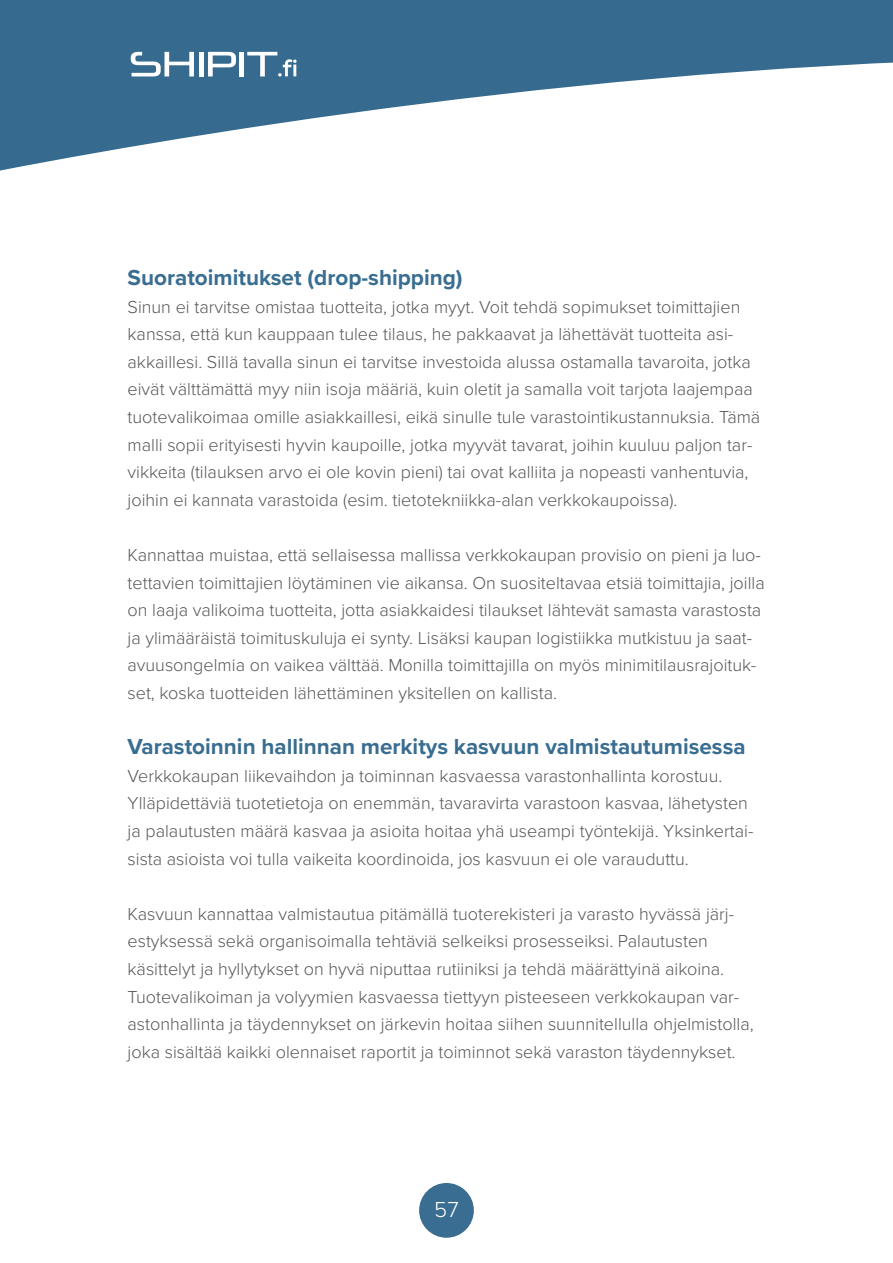
<style>
.page{position:relative;width:893px;height:1263px;background:#fff}
.page>*{position:absolute;margin:0;border:0;box-sizing:border-box;transform-origin:0 0}
.t1{font:700 22.5px "Proxima Nova";color:#396d91}
.t2{font:300 22.5px "Proxima Nova";color:#fff}
.t3{font:300 18px/27.6px "Proxima Nova";color:#575756}
</style>
<div class="page">
<svg style="left:0;top:0;width:893px;height:171px;fill:#366b8f"></svg>
<div style="left:419px;top:1183px;width:55px;height:55px;background:#396d91;border-radius:50%"></div>
<svg style="left:131px;top:52px;width:63px;height:24px"></svg>
<svg style="left:208px;top:52px;width:28px;height:24px"></svg>
<svg style="left:247px;top:52px;width:50px;height:25px"></svg>
<div style="left:239px;top:52px;width:5px;height:24px;background:#fff"></div>
<hr style="left:199px;top:52px;width:4px;height:24px;background:#fff">
<p class="t1" style="left:128px;top:261px;width:337px">Suoratoimitukset (drop-shipping)</p>
<p class="t3" style="left:128px;top:292px;width:634px">Sinun ei tarvitse omistaa tuotteita, jotka myyt. Voit tehdä sopimukset toimittajien kanssa, että kun kauppaan tulee tilaus, he pakkaavat ja lähettävät tuotteita asi&shy;akkaillesi. Sillä tavalla sinun ei tarvitse investoida alussa ostamalla tavaroita, jotka eivät välttämättä myy niin isoja määriä, kuin oletit ja samalla voit tarjota laajempaa tuotevalikoimaa omille asiakkaillesi, eikä sinulle tule varastointikustannuksia. Tämä malli sopii erityisesti hyvin kaupoille, jotka myyvät tavarat, joihin kuuluu paljon tar&shy;vikkeita (tilauksen arvo ei ole kovin pieni) tai ovat kalliita ja nopeasti vanhentuvia, joihin ei kannata varastoida (esim. tietotekniikka-alan verkkokaupoissa).</p>
<p class="t3" style="left:128px;top:540px;width:639px">Kannattaa muistaa, että sellaisessa mallissa verkkokaupan provisio on pieni ja luo&shy;tettavien toimittajien löytäminen vie aikansa. On suositeltavaa etsiä toimittajia, joilla on laaja valikoima tuotteita, jotta asiakkaidesi tilaukset lähtevät samasta varastosta ja ylimääräistä toimituskuluja ei synty. Lisäksi kaupan logistiikka mutkistuu ja saat&shy;avuusongelmia on vaikea välttää. Monilla toimittajilla on myös minimitilausrajoituk&shy;set, koska tuotteiden lähettäminen yksitellen on kallista.</p>
<p class="t1" style="left:128px;top:730px;width:620px">Varastoinnin hallinnan merkitys kasvuun valmistautumisessa</p>
<p class="t3" style="left:128px;top:761px;width:627px">Verkkokaupan liikevaihdon ja toiminnan kasvaessa varastonhallinta korostuu.<br>Ylläpidettäviä tuotetietoja on enemmän, tavaravirta varastoon kasvaa, lähetysten ja palautusten määrä kasvaa ja asioita hoitaa yhä useampi työntekijä. Yksinkertai&shy;sista asioista voi tulla vaikeita koordinoida, jos kasvuun ei ole varauduttu.</p>
<p class="t3" style="left:128px;top:899px;width:628px">Kasvuun kannattaa valmistautua pitämällä tuoterekisteri ja varasto hyvässä järj&shy;estyksessä sekä organisoimalla tehtäviä selkeiksi prosesseiksi. Palautusten käsittelyt ja hyllytykset on hyvä niputtaa rutiiniksi ja tehdä määrättyinä aikoina.<br>Tuotevalikoiman ja volyymien kasvaessa tiettyyn pisteeseen verkkokaupan var&shy;astonhallinta ja täydennykset on järkevin hoitaa siihen suunnitellulla ohjelmistolla, joka sisältää kaikki olennaiset raportit ja toiminnot sekä varaston täydennykset.</p>
<p class="t2" style="left:434px;top:1193px;width:26px">57</p>
</div>
